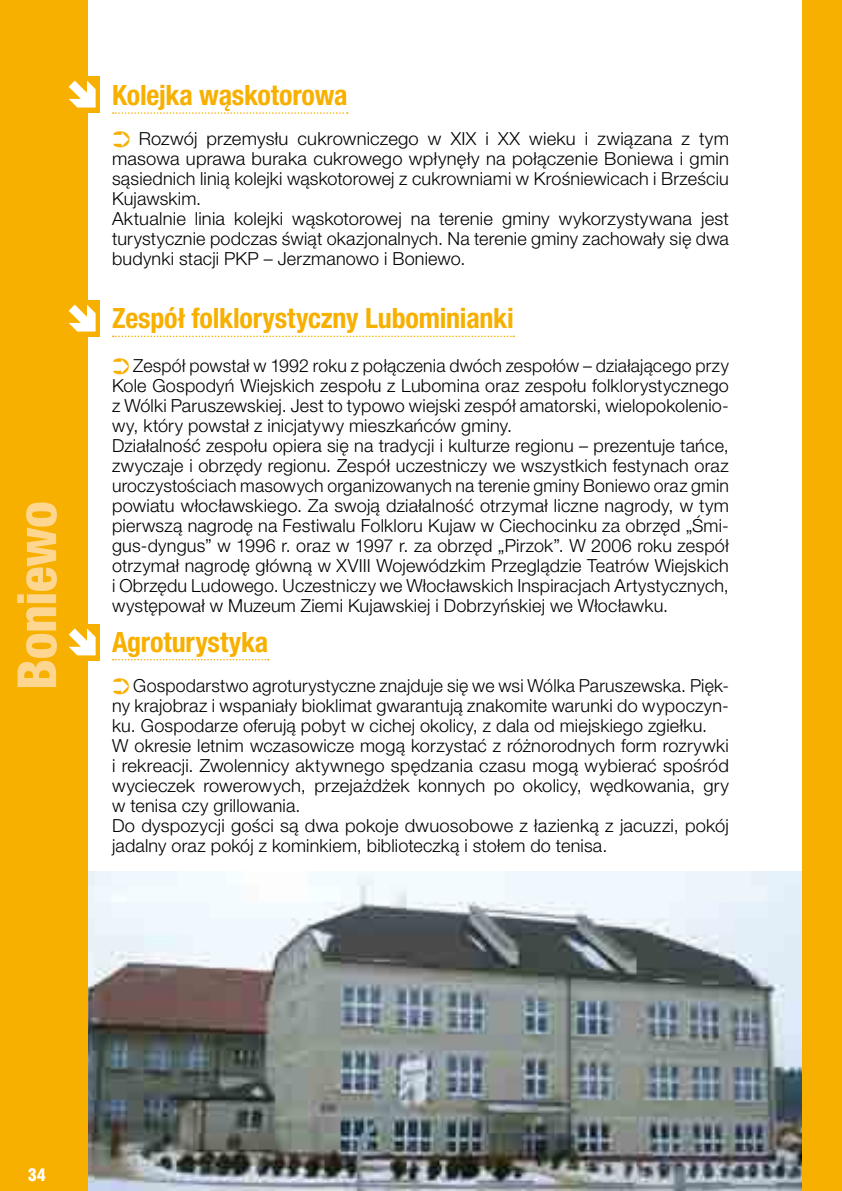
<style>
.page{position:relative;width:842px;height:1191px;background:#fff}
.page>*{position:absolute;margin:0;border:0;box-sizing:border-box;transform-origin:0 0}
.t1{font:800 condensed 54px "Helvetica Neue LT Pro";letter-spacing:-.015em;color:#fdd791}
.t2{font:700 condensed 28px "Helvetica Neue LT Pro";letter-spacing:-.005em;color:#f8b000}
.t3{font:300 18px/20px "Helvetica Neue LT Pro";letter-spacing:.01em;color:#000}
.t4{font:16px "Swis 721 Blk Cn PL";color:#fff}
</style>
<div class="page">
<img style="left:88px;top:872px;width:714px;height:319px">
<svg style="left:113px;top:112px;width:235px;height:2px"></svg>
<svg style="left:113px;top:335px;width:401px;height:2px"></svg>
<svg style="left:113px;top:659px;width:156px;height:1px"></svg>
<div style="left:802px;top:0;width:40px;height:1191px;background:#f8b000"></div>
<div style="left:0;top:0;width:88px;height:1191px;background:#f8b000"></div>
<div style="left:63px;top:77px;width:36px;height:36px;background:#f8b000"></div>
<svg style="left:69px;top:81px;width:27px;height:27px"></svg>
<div style="left:63px;top:300px;width:36px;height:36px;background:#f8b000"></div>
<svg style="left:69px;top:305px;width:27px;height:26px"></svg>
<div style="left:63px;top:624px;width:36px;height:36px;background:#f8b000"></div>
<svg style="left:69px;top:628px;width:27px;height:27px"></svg>
<h1 class="t1" style="left:3px;top:690px;width:190px;rotate:-90deg">Boniewo</h1>
<h2 class="t2" style="left:112px;top:78px;width:237px">Kolejka wąskotorowa</h2>
<p class="t3" style="left:112px;top:128px;width:618px;text-indent:27px">Rozwój przemysłu cukrowniczego w XIX i XX wieku i związana z tym masowa uprawa buraka cukrowego wpłynęły na połączenie Boniewa i gmin sąsiednich linią kolejki wąskotorowej z cukrowniami w Krośniewicach i Brześciu Kujawskim.<br>Aktualnie linia kolejki wąskotorowej na terenie gminy wykorzystywana jest turystycznie podczas świąt okazjonalnych. Na terenie gminy zachowały się dwa budynki stacji PKP – Jerzmanowo i Boniewo.</p>
<h2 class="t2" style="left:112px;top:301px;width:403px">Zespół folklorystyczny Lubominianki</h2>
<p class="t3" style="left:112px;top:355px;width:618px;text-indent:21px">Zespół powstał w 1992 roku z połączenia dwóch zespołów – działającego przy Kole Gospodyń Wiejskich zespołu z Lubomina oraz zespołu folklorystycznego z Wólki Paruszewskiej. Jest to typowo wiejski zespół amatorski, wielopokolenio&shy;wy, który powstał z inicjatywy mieszkańców gminy.<br>Działalność zespołu opiera się na tradycji i kulturze regionu – prezentuje tańce, zwyczaje i obrzędy regionu. Zespół uczestniczy we wszystkich festynach oraz uroczystościach masowych organizowanych na terenie gminy Boniewo oraz gmin powiatu włocławskiego. Za swoją działalność otrzymał liczne nagrody, w tym pierwszą nagrodę na Festiwalu Folkloru Kujaw w Ciechocinku za obrzęd „Śmi&shy;gus-dyngus” w 1996 r. oraz w 1997 r. za obrzęd „Pirzok”. W 2006 roku zespół otrzymał nagrodę główną w XVIII Wojewódzkim Przeglądzie Teatrów Wiejskich i Obrzędu Ludowego. Uczestniczy we Włocławskich Inspiracjach Artystycznych, występował w Muzeum Ziemi Kujawskiej i Dobrzyńskiej we Włocławku.</p>
<h2 class="t2" style="left:112px;top:625px;width:158px">Agroturystyka</h2>
<p class="t3" style="left:112px;top:675px;width:618px;text-indent:21px">Gospodarstwo agroturystyczne znajduje się we wsi Wólka Paruszewska. Pięk&shy;ny krajobraz i wspaniały bioklimat gwarantują znakomite warunki do wypoczyn&shy;ku. Gospodarze oferują pobyt w cichej okolicy, z dala od miejskiego zgiełku.<br>W okresie letnim wczasowicze mogą korzystać z różnorodnych form rozrywki i rekreacji. Zwolennicy aktywnego spędzania czasu mogą wybierać spośród wycieczek rowerowych, przejażdżek konnych po okolicy, wędkowania, gry w tenisa czy grillowania.<br>Do dyspozycji gości są dwa pokoje dwuosobowe z łazienką z jacuzzi, pokój jadalny oraz pokój z kominkiem, biblioteczką i stołem do tenisa.</p>
<p class="t4" style="left:28px;top:1164px;width:20px">34</p>
</div>
